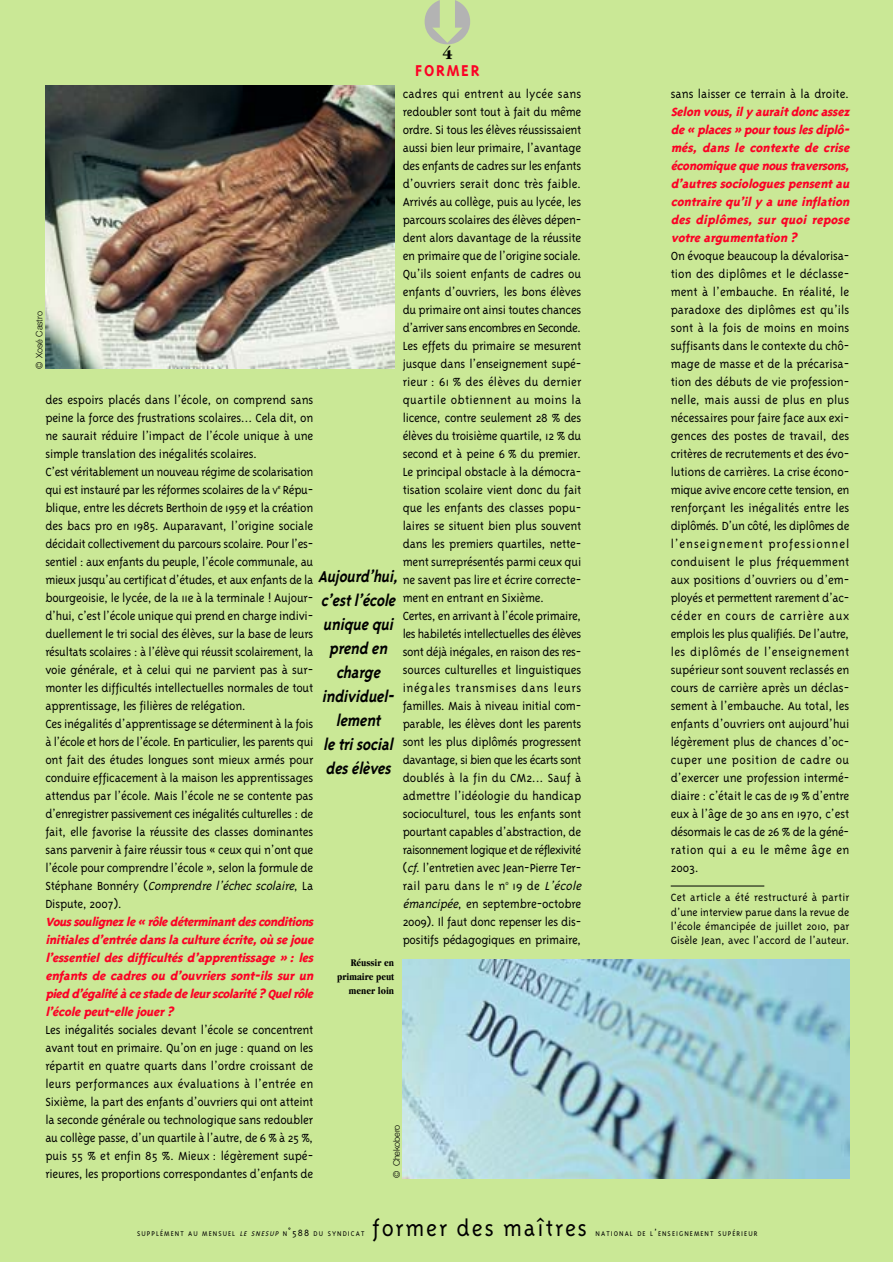
<style>
.page{position:relative;width:893px;height:1262px;background:#fff}
.page>*{position:absolute;margin:0;border:0;box-sizing:border-box;transform-origin:0 0}
.t1{font:300 25.5px "Triplex";letter-spacing:.07em;color:#000}
.t2{font:italic 700 18px/24px "Triplex";color:#000;text-align:center;scale:.9 1}
.t3{font:700 18px "Triplex";letter-spacing:.1em;color:#fc0125}
.t4{font:700 18px "Garamond";color:#000}
.t5{font:300 13.5px/18px "Triplex";letter-spacing:-.015em;color:#000}
.t6{font:italic 800 13.5px/18px "Triplex";letter-spacing:-.025em;color:#fc0125;text-align:justify}
.t7{font:300 12px/14.2px "Triplex";color:#000;text-align:justify}
.t8{font:700 condensed 10.5px/13.5px "Garamond";color:#000;text-align:right}
.t9{font:300 9px "Helvetica Neue";letter-spacing:-.015em;color:#000}
.t10{font:300 7.8px "Triplex";letter-spacing:.135em;color:#000}
.s1{font-style:italic}
.s2{font-size:10.2px}
.s3{font-size:10.5px}
</style>
<div class="page">
<div style="left:1px;top:0;width:891px;height:1262px;background:#cae896"></div>
<img style="left:45px;top:85px;width:349px;height:283px">
<hr style="left:670px;top:885px;width:94px;height:1px;background:#000">
<img style="left:402px;top:960px;width:447px;height:218px">
<h2 class="t4" style="left:442px;top:47px;width:12px">4</h2>
<h2 class="t3" style="left:415px;top:63px;width:66px">FORMER</h2>
<p class="t5" style="left:402px;top:86px;width:183px">cadres qui entrent au lycée sans redoubler sont tout à fait du même ordre. Si tous les élèves réussissaient aussi bien leur primaire, l’avantage des enfants de cadres sur les enfants d’ouvriers serait donc très faible.<br>Arrivés au collège, puis au lycée, les parcours scolaires des élèves dépen&shy;dent alors davantage de la réussite en primaire que de l’origine sociale.<br>Qu’ils soient enfants de cadres ou enfants d’ouvriers, les bons élèves du primaire ont ainsi toutes chances d’arriver sans encombres en Seconde.<br>Les effets du primaire se mesurent jusque dans l’enseignement supé&shy;rieur : 61 % des élèves du dernier quartile obtiennent au moins la licence, contre seulement 28 % des élèves du troisième quartile, 12 % du second et à peine 6 % du premier.<br>Le principal obstacle à la démocra&shy;tisation scolaire vient donc du fait que les enfants des classes popu&shy;laires se situent bien plus souvent dans les premiers quartiles, nette&shy;ment surreprésentés parmi ceux qui ne savent pas lire et écrire correcte&shy;ment en entrant en Sixième.<br>Certes, en arrivant à l’école primaire, les habiletés intellectuelles des élèves sont déjà inégales, en raison des res&shy;sources culturelles et linguistiques inégales transmises dans leurs familles. Mais à niveau initial com&shy;parable, les élèves dont les parents sont les plus diplômés progressent davantage, si bien que les écarts sont doublés à la fin du CM2... Sauf à admettre l’idéologie du handicap socioculturel, tous les enfants sont pourtant capables d’abstraction, de raisonnement logique et de réflexivité (<span class="s1">cf.</span>l’entretien avec Jean-Pierre Ter&shy;rail paru dans le n<sup>o</sup> 19 de <span class="s1">L’école émancipée</span>, en septembre-octobre 2009). Il faut donc repenser les dis&shy;positifs pédagogiques en primaire,</p>
<p class="t5" style="left:670px;top:86px;width:180px">sans laisser ce terrain à la droite.</p>
<p class="t6" style="left:670px;top:104px;width:183px">Selon vous,ily auraitdonc assez de « places » pourtouslesdiplô&shy;més, dans le contexte de crise économique que noustraversons, d ’autressociologuespensentau contraire qu’il y a une inflation des diplômes, sur quoi repose votre argumentation ?</p>
<p class="t5" style="left:670px;top:248px;width:180px;text-align:justify">On évoque beaucoup la dévalorisa&shy;tion des diplômes et le déclasse&shy;ment à l’embauche. En réalité, le paradoxe des diplômes est qu’ils sont à la fois de moins en moins suffisants dans le contexte du chô&shy;mage de masse et de la précarisa&shy;tion des débuts de vie profession&shy;nelle, mais aussi de plus en plus nécessaires pour faire face aux exi&shy;gences des postes de travail, des critères de recrutements et des évo&shy;lutions de carrières. La crise écono&shy;mique avive encore cette tension, en renforçant les inégalités entre les diplômés. D’un côté, les diplômes de l’enseignement professionnel conduisent le plus fréquemment aux positions d’ouvriers ou d’em&shy;ployés et permettent rarement d’ac&shy;céder en cours de carrière aux emplois les plus qualifiés. De l’autre, les diplômés de l’enseignement supérieur sont souvent reclassés en cours de carrière après un déclas&shy;sement à l’embauche. Au total, les enfants d’ouvriers ont aujourd’hui légèrement plus de chances d’oc&shy;cuper une position de cadre ou d’exercer une profession intermé&shy;diaire : c’était le cas de 19 % d’entre eux à l’âge de 30 ans en 1970, c’est désormais le cas de 26 % de la géné&shy;ration qui a eu le même âge en 2003.</p>
<p class="t7" style="left:670px;top:891px;width:180px">Cet article a été restructuré à partir d’une interview parue dans la revue de l’école émancipée de juillet 2010, par Gisèle Jean, avec l’accord de l’auteur.</p>
<p class="t9" style="left:36px;top:369px;width:59px;rotate:-90deg">© Xosé Castro</p>
<p class="t5" style="left:45px;top:392px;width:269px">des espoirs placés dans l’école, on comprend sans peine la force des frustrations scolaires… Cela dit, on ne saurait réduire l’impact de l’école unique à une simple translation des inégalités scolaires.<br>C’est véritablement un nouveau régime de scolarisation qui est instauré par les réformes scolaires de la <span class="s2">V</span><sup>e</sup> Répu&shy;blique, entre les décrets Berthoin de 1959 et la création des bacs pro en 1985. Auparavant, l’origine sociale décidait collectivement du parcours scolaire. Pour l’es&shy;sentiel : aux enfants du peuple, l’école communale, au mieux jusqu’au certificat d’études, et aux enfants de la bourgeoisie, le lycée, de la 11e à la terminale ! Aujour&shy;d’hui, c’est l’école unique qui prend en charge indivi&shy;duellement le tri social des élèves, sur la base de leurs résultats scolaires : à l’élève qui réussit scolairement, la voie générale, et à celui qui ne parvient pas à sur&shy;monter les difficultés intellectuelles normales de tout apprentissage, les filières de relégation.<br>Ces inégalités d’apprentissage se déterminent à la fois à l’école et hors de l’école. En particulier, les parents qui ont fait des études longues sont mieux armés pour conduire efficacement à la maison les apprentissages attendus par l’école. Mais l’école ne se contente pas d’enregistrer passivement ces inégalités culturelles : de fait, elle favorise la réussite des classes dominantes sans parvenir à faire réussir tous « ceux qui n’ont que l’école pour comprendre l’école », selon la formule de S t é p h a n e B o n n é r y ( <span class="s1">Comprendre l’échec scolaire</span>, L a Dispute, 2007).</p>
<p class="t6" style="left:45px;top:914px;width:272px">Voussoulignezle« rôledéterminantdesconditions initialesd ’entrée dansla culture écrite,où se joue l’essentiel des difficultés d ’apprentissage » : les enfants de cadres ou d ’ouvriers sont-ils sur un pied d ’égalitéà cestadedeleurscolarité ?Quelrôle l’école peut-elle jouer ?</p>
<p class="t5" style="left:45px;top:1022px;width:269px;text-align:justify">Les inégalités sociales devant l’école se concentrent avant tout en primaire. Qu’on en juge : quand on les répartit en quatre quarts dans l’ordre croissant de leurs performances aux évaluations à l’entrée en Sixième, la part des enfants d’ouvriers qui ont atteint la seconde générale ou technologique sans redoubler au collège passe, d’un quartile à l’autre, de 6 % à 25 %, puis 55 % et enfin 85 %. Mieux : légèrement supé&shy;rieures, les proportions correspondantes d’enfants de</p>
<h2 class="t2" style="left:318px;top:565px;width:94px">Aujourd’hui, c’estl’école unique qui prend en charge individuel&shy;lement<br>le trisocial desélèves</h2>
<p class="t8" style="left:337px;top:957px;width:58px">Réussir en primaire peut mener loin</p>
<p class="t9" style="left:393px;top:1178px;width:55px;rotate:-90deg">© Chekobero</p>
<p class="t10" style="left:137px;top:1230px;width:229px">SUPPLÉMENT AU MENSUEL <span class="s1">LE SNESUP</span> N<span class="s3">˚588</span> DU SYNDICAT</p>
<h1 class="t1" style="left:372px;top:1218px;width:216px">former des maîtres</h1>
<p class="t10" style="left:595px;top:1230px;width:163px">NATIONAL DE L<span class="s3">’</span>ENSEIGNEMENT SUPÉRIEUR</p>
</div>
